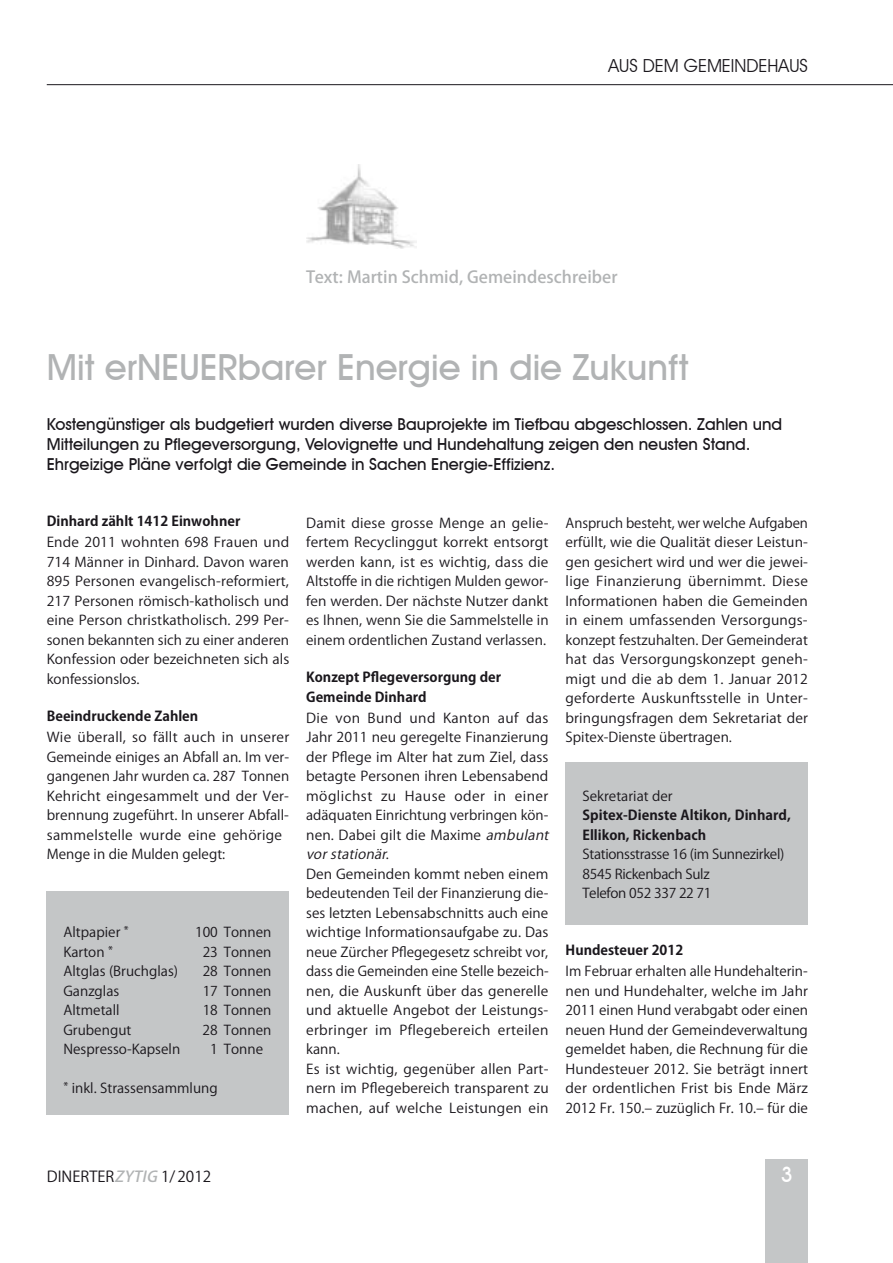
<style>
.page{position:relative;width:893px;height:1263px;background:#fff}
.page>*{position:absolute;margin:0;border:0;box-sizing:border-box;transform-origin:0 0}
.t1{font:500 36px "Avant Garde IT Cby BT";color:#b1b3b4}
.t2{font:500 21px "Avant Garde IT Cby BT";color:#fff}
.t3{font:18px "Avant Garde IT Cby BT";color:#1a171c}
.t4{font:500 16.5px/19.8px "Avant Garde IT Cby BT";color:#1a171c}
.t5{font:500 16.5px "Koz Go Pro";color:#b1b3b4}
.t6{font:15px "Koz Go Pro";color:#1a171c}
.t7{font:13.5px/19.5px "Koz Go Pro";letter-spacing:.005em;color:#1a171c;text-align:justify;scale:1.04 1}
.t8{font:13.5px/19.5px "Koz Go Pro";letter-spacing:.005em;color:#1a171c;text-align:justify}
.t9{font:700 13.5px/19.5px "Koz Go Pro";color:#1a171c}
.t10{font:13.5px/19.5px "Koz Go Pro";letter-spacing:-.025em;color:#1a171c}
.s1{font-style:italic}
.s2{font-weight:500;font-style:italic;color:#b1b3b4}
</style>
<div class="page">
<div style="left:765px;top:1160px;width:43px;height:103px;background:#c4c6c7"></div>
<div style="left:46px;top:891px;width:243px;height:223px;background:#c4c6c7"></div>
<div style="left:566px;top:762px;width:242px;height:163px;background:#c4c6c7"></div>
<hr style="left:47px;top:84px;width:846px;height:1px;background:#1a171c">
<img style="left:306px;top:164px;width:110px;height:85px">
<h3 class="t3" style="left:608px;top:55px;width:201px">AUS DEM GEMEINDEHAUS</h3>
<p class="t5" style="left:306px;top:266px;width:313px">Text: Martin Schmid, Gemeindeschreiber</p>
<h1 class="t1" style="left:47px;top:345px;width:643px">Mit erNEUERbarer Energie in die Zukunft</h1>
<p class="t4" style="left:47px;top:414px;width:737px">Kostengünstiger als budgetiert wurden diverse Bauprojekte im Tiefbau abgeschlossen. Zahlen und<br>Mitteilungen zu Pflegeversorgung, Velovignette und Hundehaltung zeigen den neusten Stand.<br>Ehrgeizige Pläne verfolgt die Gemeinde in Sachen Energie-Effizienz.</p>
<p class="t9" style="left:47px;top:512px;width:195px">Dinhard zählt 1412 Einwohner</p>
<p class="t7" style="left:47px;top:533px;width:235px">Ende 2011 wohnten 698 Frauen und 714 Männer in Dinhard. Davon waren 895 Personen evangelisch-reformiert, 217 Personen römisch-katholisch und eine Person christkatholisch. 299 Per&shy;sonen bekannten sich zu einer anderen Konfession oder bezeichneten sich als konfessionslos.</p>
<p class="t9" style="left:47px;top:707px;width:153px">Beeindruckende Zahlen</p>
<p class="t7" style="left:47px;top:728px;width:235px;text-align:left">Wie überall, so fällt auch in unserer Gemeinde einiges an Abfall an. Im ver&shy;gangenen Jahr wurden ca. 287 -Tonnen Kehricht eingesammelt und der Ver&shy;brennung zugeführt. In unserer Abfall&shy;sammelstelle wurde eine gehörige Menge in die Mulden gelegt:</p>
<p class="t8" style="left:63px;top:923px;width:67px">Altpapier <sup>*</sup></p>
<p class="t8" style="left:195px;top:923px;width:78px">100 Tonnen</p>
<p class="t8" style="left:63px;top:942px;width:51px">Karton <sup>*</sup></p>
<p class="t8" style="left:203px;top:942px;width:70px">23 Tonnen</p>
<p class="t8" style="left:63px;top:962px;width:116px">Altglas (Bruchglas)</p>
<p class="t8" style="left:203px;top:962px;width:70px">28 Tonnen</p>
<p class="t8" style="left:63px;top:981px;width:57px">Ganzglas</p>
<p class="t8" style="left:203px;top:981px;width:70px">17 Tonnen</p>
<p class="t8" style="left:63px;top:1001px;width:58px">Altmetall</p>
<p class="t8" style="left:203px;top:1001px;width:70px">18 Tonnen</p>
<p class="t8" style="left:63px;top:1020px;width:69px">Grubengut</p>
<p class="t8" style="left:203px;top:1020px;width:70px">28 Tonnen</p>
<p class="t8" style="left:63px;top:1040px;width:118px">Nespresso-Kapseln</p>
<p class="t8" style="left:210px;top:1040px;width:54px">1 Tonne</p>
<p class="t8" style="left:63px;top:1079px;width:156px"><sup>*</sup> inkl. Strassensammlung</p>
<p class="t7" style="left:306px;top:513px;width:235px">Damit diese grosse Menge an gelie&shy;fertem Recyclinggut korrekt entsorgt werden kann, ist es wichtig, dass die Altstoffe in die richtigen Mulden gewor&shy;fen werden. Der nächste Nutzer dankt es Ihnen, wenn Sie die Sammelstelle in einem ordentlichen Zustand verlassen.</p>
<p class="t9" style="left:306px;top:668px;width:196px">Konzept Pflegeversorgung der<br>Gemeinde Dinhard</p>
<p class="t7" style="left:306px;top:708px;width:238px;text-align:left">Die von Bund und Kanton auf das Jahr 2011 neu geregelte Finanzierung der Pflege im Alter hat zum Ziel, dass betagte Personen ihren Lebensabend möglichst zu Hause oder in einer adäquaten Einrichtung verbringen kön&shy;nen. Dabei gilt die Maxime <span class="s1">ambulant vorstationär</span>.<br>Den Gemeinden kommt neben einem bedeutenden Teil der Finanzierung die&shy;ses letzten Lebensabschnitts auch eine wichtige Informationsaufgabe zu. Das neue Zürcher Pflegegesetz schreibt vor, dass die Gemeinden eine Stelle bezeich&shy;nen, die Auskunft über das generelle und aktuelle Angebot der Leistungs&shy;erbringer im Pflegebereich erteilen kann.<br>Es ist wichtig, gegenüber allen Part&shy;nern im Pflegebereich transparent zu machen, auf welche Leistungen ein</p>
<p class="t8" style="left:565px;top:513px;width:244px">Anspruch besteht, wer welche Aufgaben erfüllt, wie die Qualität dieser Leistun&shy;gen gesichert wird und wer die jewei&shy;lige Finanzierung übernimmt. Diese Informationen haben die Gemeinden in einem umfassenden Versorgungs&shy;konzept festzuhalten. Der Gemeinderat hat das Versorgungskonzept geneh&shy;migt und die ab dem 1. Januar 2012 geforderte Auskunftsstelle in Unter&shy;bringungsfragen dem Sekretariat der Spitex-Dienste übertragen.</p>
<p class="t8" style="left:583px;top:786px;width:92px">Sekretariat der</p>
<p class="t9" style="left:583px;top:806px;width:210px">Spitex-Dienste Altikon, Dinhard,<br>Ellikon, Rickenbach</p>
<p class="t10" style="left:583px;top:845px;width:203px">Stationsstrasse 16 (im -Sunnezirkel)<br>8545 Rickenbach Sulz<br>Telefon 052 337 22 71</p>
<p class="t9" style="left:566px;top:941px;width:119px">Hundesteuer 2012</p>
<p class="t8" style="left:566px;top:962px;width:244px">Im Februar erhalten alle Hundehalterin&shy;nen und Hundehalter, welche im Jahr 2011 einen Hund verabgabt oder einen neuen Hund der Gemeindeverwaltung gemeldet haben, die Rechnung für die Hundesteuer 2012. Sie beträgt innert der ordentlichen Frist bis Ende März 2012 Fr. 150.– zuzüglich Fr. 10.– für die</p>
<p class="t6" style="left:47px;top:1167px;width:166px">DINERTER<span class="s2">ZYTIG</span>1/2012</p>
<h2 class="t2" style="left:781px;top:1162px;width:14px">3</h2>
</div>
